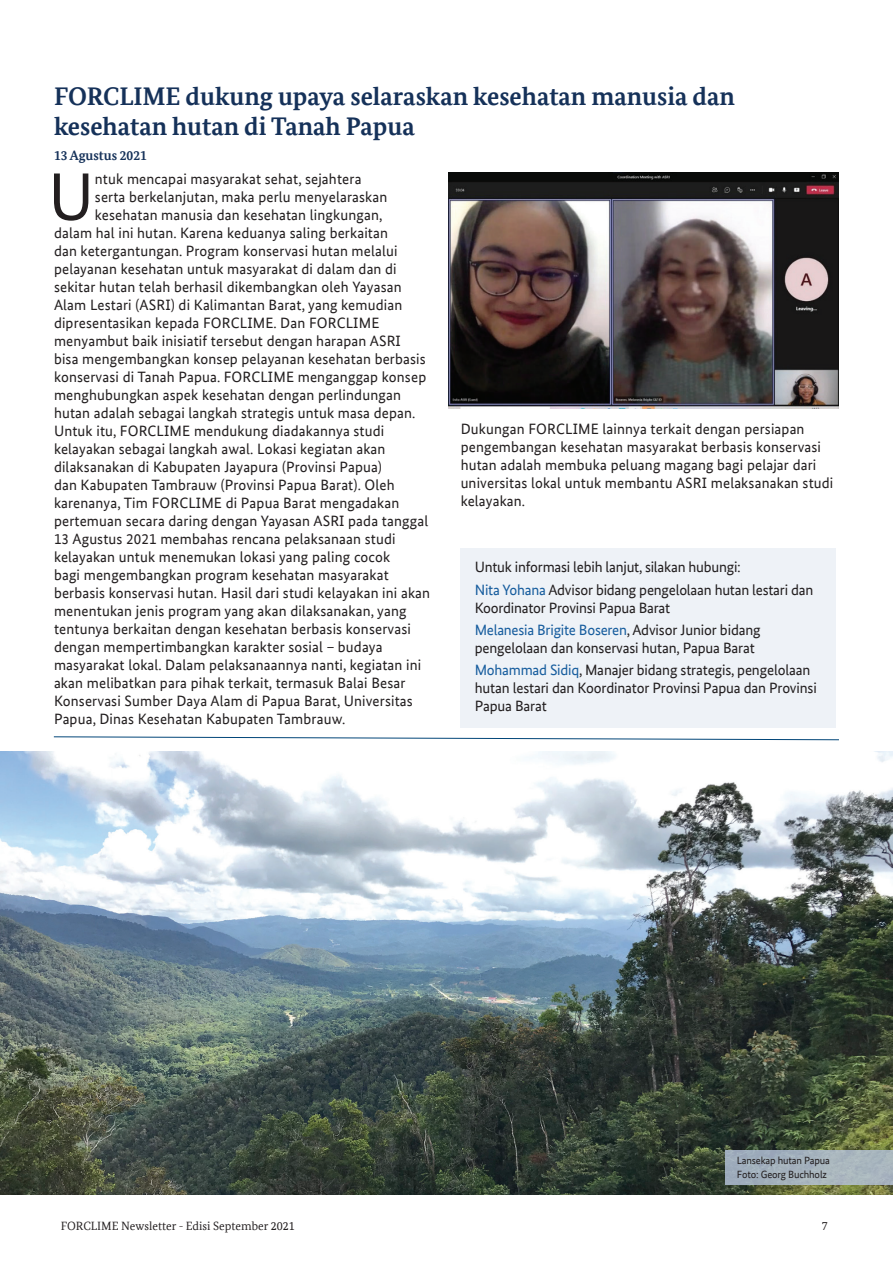
<style>
.page{position:relative;width:893px;height:1263px;background:#fff}
.page>*{position:absolute;margin:0;border:0;box-sizing:border-box;transform-origin:0 0}
.t1{font:67.2px "Bundes Sans Office";color:#231f20}
.t2{font:700 25.5px/30.6px "Bundes Serif Office";color:#153159}
.t3{font:15px/18px "Bundes Sans Office";letter-spacing:.01em;color:#231f20}
.t4{font:15px/22.2px "Bundes Sans Office";letter-spacing:-.015em;color:#231f20}
.t5{font:15px/22.2px "Bundes Sans Office";letter-spacing:-.01em;color:#231f20}
.t6{font:700 13.5px "Bundes Serif Office";color:#153159}
.t7{font:12px "Bundes Serif Office";color:#231f20}
.t8{font:10.5px/13.5px "Bundes Sans Office";letter-spacing:-.015em;color:#231f20}
.s1{color:#175d9e}
</style>
<div class="page">
<div style="left:461px;top:548px;width:375px;height:180px;background:#eef2f7"></div>
<img style="left:448px;top:172px;width:391px;height:236px">
<img style="left:0;top:751px;width:893px;height:444px">
<svg style="left:53px;top:736px;width:786px;height:4px"></svg>
<div style="left:725px;top:1150px;width:168px;height:35px;background:#a5b3bd"></div>
<h2 class="t2" style="left:54px;top:81px;width:682px">FORCLIME dukung upaya selaraskan kesehatan manusia dan kesehatan hutan di Tanah Papua</h2>
<p class="t6" style="left:54px;top:148px;width:94px">13 Agustus 2021</p>
<h1 class="t1" style="left:48px;top:159px;width:48px">U</h1>
<p class="t3" style="left:95px;top:170px;width:268px">ntuk mencapai masyarakat sehat, sejahtera</p>
<p class="t3" style="left:95px;top:188px;width:294px">serta berkelanjutan, maka perlu menyelaraskan</p>
<p class="t3" style="left:95px;top:206px;width:289px">kesehatan manusia dan kesehatan lingkungan,</p>
<p class="t3" style="left:54px;top:224px;width:336px">dalam hal ini hutan. Karena keduanya saling berkaitan</p>
<p class="t3" style="left:54px;top:242px;width:345px">dan ketergantungan. Program konservasi hutan melalui</p>
<p class="t3" style="left:54px;top:260px;width:344px">pelayanan kesehatan untuk masyarakat di dalam dan di</p>
<p class="t3" style="left:54px;top:278px;width:349px">sekitar hutan telah berhasil dikembangkan oleh Yayasan</p>
<p class="t3" style="left:54px;top:296px;width:350px">Alam Lestari (ASRI) di Kalimantan Barat, yang kemudian</p>
<p class="t3" style="left:54px;top:314px;width:327px">dipresentasikan kepada FORCLIME. Dan FORCLIME</p>
<p class="t3" style="left:54px;top:332px;width:348px">menyambut baik inisiatif tersebut dengan harapan ASRI</p>
<p class="t3" style="left:54px;top:350px;width:373px">bisa mengembangkan konsep pelayanan kesehatan berbasis</p>
<p class="t3" style="left:54px;top:368px;width:374px">konservasi di Tanah Papua. FORCLIME menganggap konsep</p>
<p class="t3" style="left:54px;top:386px;width:348px">menghubungkan aspek kesehatan dengan perlindungan</p>
<p class="t3" style="left:54px;top:404px;width:363px">hutan adalah sebagai langkah strategis untuk masa depan.</p>
<p class="t3" style="left:54px;top:422px;width:332px">Untuk itu, FORCLIME mendukung diadakannya studi</p>
<p class="t3" style="left:54px;top:440px;width:333px">kelayakan sebagai langkah awal. Lokasi kegiatan akan</p>
<p class="t3" style="left:54px;top:458px;width:329px">dilaksanakan di Kabupaten Jayapura (Provinsi Papua)</p>
<p class="t3" style="left:54px;top:476px;width:342px">dan Kabupaten Tambrauw (Provinsi Papua Barat). Oleh</p>
<p class="t3" style="left:54px;top:494px;width:347px">karenanya, Tim FORCLIME di Papua Barat mengadakan</p>
<p class="t3" style="left:54px;top:512px;width:376px">pertemuan secara daring dengan Yayasan ASRI pada tanggal</p>
<p class="t3" style="left:54px;top:530px;width:343px">13 Agustus 2021 membahas rencana pelaksanaan studi</p>
<p class="t3" style="left:54px;top:548px;width:338px">kelayakan untuk menemukan lokasi yang paling cocok</p>
<p class="t3" style="left:54px;top:566px;width:336px">bagi mengembangkan program kesehatan masyarakat</p>
<p class="t3" style="left:54px;top:584px;width:378px">berbasis konservasi hutan. Hasil dari studi kelayakan ini akan</p>
<p class="t3" style="left:54px;top:602px;width:354px">menentukan jenis program yang akan dilaksanakan, yang</p>
<p class="t3" style="left:54px;top:620px;width:358px">tentunya berkaitan dengan kesehatan berbasis konservasi</p>
<p class="t3" style="left:54px;top:638px;width:330px">dengan mempertimbangkan karakter sosial – budaya</p>
<p class="t3" style="left:54px;top:656px;width:369px">masyarakat lokal. Dalam pelaksanaannya nanti, kegiatan ini</p>
<p class="t3" style="left:54px;top:674px;width:353px">akan melibatkan para pihak terkait, termasuk Balai Besar</p>
<p class="t3" style="left:54px;top:692px;width:360px">Konservasi Sumber Daya Alam di Papua Barat, Universitas</p>
<p class="t3" style="left:54px;top:710px;width:293px">Papua, Dinas Kesehatan Kabupaten Tambrauw.</p>
<p class="t3" style="left:461px;top:420px;width:374px">Dukungan FORCLIME lainnya terkait dengan persiapan pengembangan kesehatan masyarakat berbasis konservasi hutan adalah membuka peluang magang bagi pelajar dari universitas lokal untuk membantu ASRI melaksanakan studi kelayakan.</p>
<p class="t4" style="left:475px;top:556px;width:340px">Untuk informasi lebih lanjut, silakan hubungi:<br><span class="s1">Nita Yohana</span> Advisor bidang pengelolaan hutan lestari dan</p>
<p class="t4" style="left:475px;top:596px;width:287px">Koordinator Provinsi Papua Barat<br><span class="s1">Melanesia Brigite Boseren</span>, Advisor Junior bidang</p>
<p class="t5" style="left:475px;top:637px;width:337px">pengelolaan dan konservasi hutan, Papua Barat<br><span class="s1">Mohammad Sidiq</span>, Manajer bidang strategis, pengelolaan</p>
<p class="t5" style="left:475px;top:679px;width:344px;line-height:18px">hutan lestari dan Koordinator Provinsi Papua dan Provinsi<br>Papua Barat</p>
<p class="t8" style="left:737px;top:1154px;width:95px">Lansekap hutan Papua<br>Foto: Georg Buchholz</p>
<p class="t7" style="left:61px;top:1219px;width:236px">FORCLIME Newsletter - Edisi September 2021</p>
<p class="t7" style="left:822px;top:1219px;width:7px">7</p>
</div>
